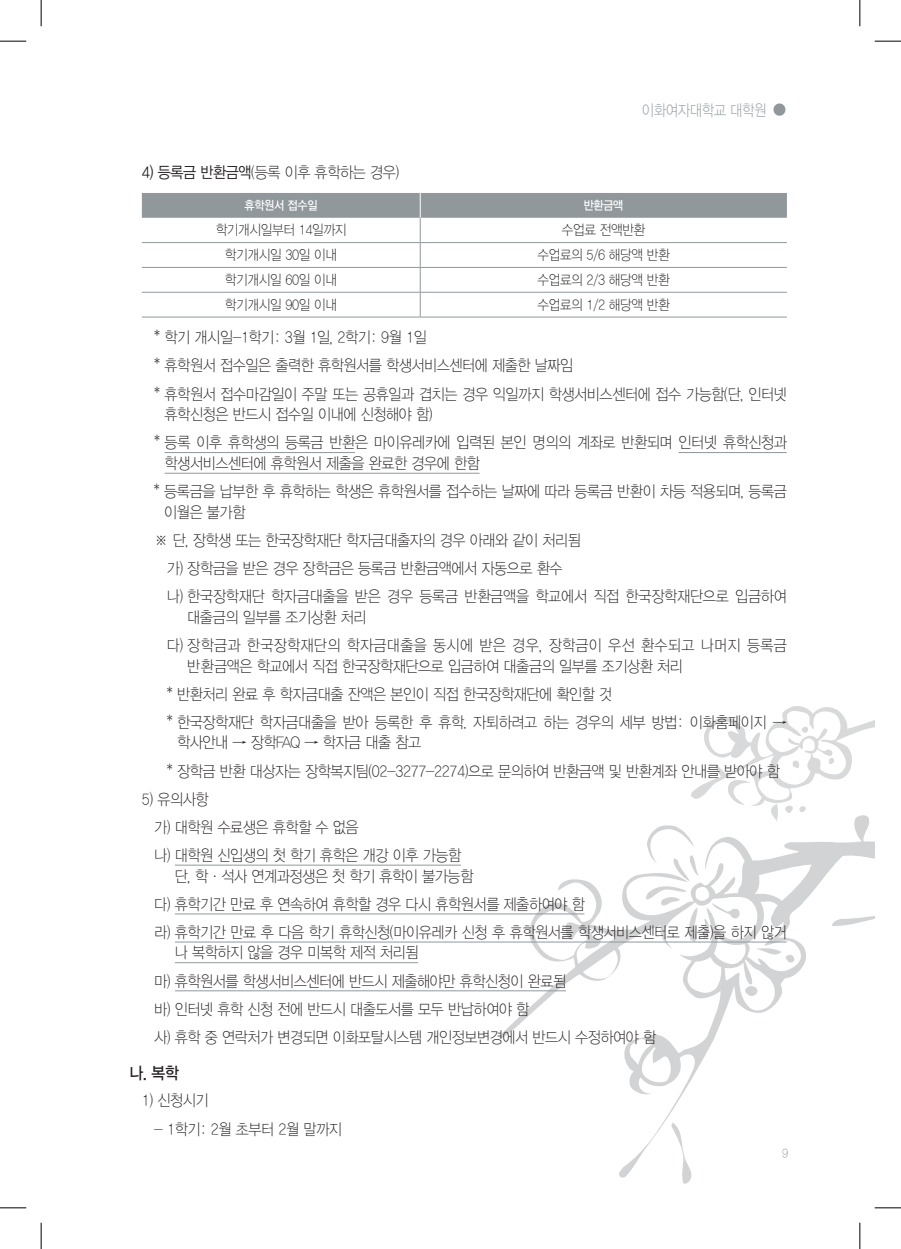
<style>
.page{position:relative;width:901px;height:1249px;background:#fff}
.page>*{position:absolute;margin:0;border:0;box-sizing:border-box;transform-origin:0 0}
.소제목{font:16.62px "YDIYGO330";color:#231f20;scale:.9 1}
.t1{font:15.75px/20.7px "YDIYGO310";letter-spacing:-.025em;color:#231f20;scale:.9 1}
.t2{font:15.75px/20.7px "YDIYGO310";letter-spacing:.025em;color:#231f20;scale:.9 1}
.t3{font:15.75px "YDIYGO310";letter-spacing:-.025em;color:#90989c;scale:.85 1}
.t4{font:14px "YDIYGO310";letter-spacing:-.025em;color:#231f20;scale:.9 1}
.t5{font:12.25px "YDIYGO330";letter-spacing:-.025em;color:#fff;scale:.9 1}
.t6{font:12.25px "YDIYGO310";color:#90989c;scale:.9 1}
.s1{font-family:"YDIYGO320"}
</style>
<div class="page">
<div style="left:773px;top:103px;width:12px;height:13px;background:#90989c;border-radius:6px"></div>
<svg style="left:499px;top:874px;width:307px;height:303px"></svg>
<svg style="left:756px;top:947px;width:38px;height:15px"></svg>
<svg style="left:745px;top:985px;width:12px;height:10px"></svg>
<svg style="left:671px;top:1122px;width:25px;height:62px"></svg>
<svg style="left:646px;top:706px;width:229px;height:235px"></svg>
<hr style="left:165px;top:452px;width:190px;height:1px;background:#90989c">
<hr style="left:678px;top:452px;width:109px;height:1px;background:#90989c">
<hr style="left:165px;top:473px;width:314px;height:1px;background:#90989c">
<hr style="left:175px;top:864px;width:286px;height:1px;background:#90989c">
<hr style="left:175px;top:913px;width:409px;height:1px;background:#90989c">
<hr style="left:175px;top:941px;width:611px;height:1px;background:#90989c">
<hr style="left:175px;top:962px;width:243px;height:1px;background:#90989c">
<hr style="left:175px;top:990px;width:391px;height:1px;background:#90989c">
<hr style="left:142px;top:317px;width:278px;height:1px;background:#90989c">
<svg style="left:142px;top:193px;width:645px;height:124px"></svg>
<hr style="left:420px;top:292px;width:367px;height:1px;background:#90989c">
<hr style="left:420px;top:317px;width:367px;height:1px;background:#90989c">
<svg style="left:0;top:41px;width:26px;height:1px"></svg>
<svg style="left:875px;top:41px;width:26px;height:1px"></svg>
<svg style="left:0;top:1207px;width:26px;height:1px"></svg>
<svg style="left:875px;top:1207px;width:26px;height:1px"></svg>
<svg style="left:41px;top:0;width:1px;height:26px"></svg>
<svg style="left:41px;top:1222px;width:1px;height:26px"></svg>
<svg style="left:859px;top:0;width:1px;height:26px"></svg>
<svg style="left:859px;top:1222px;width:1px;height:26px"></svg>
<p class="t3" style="left:642px;top:102px;width:148px">이화여자대학교 대학원</p>
<p class="t1" style="left:142px;top:162px;width:287px"><span class="s1">4) 등록금 반환금액</span>(등록 이후 휴학하는 경우)</p>
<p class="t5" style="left:245px;top:198px;width:83px">휴학원서 접수일</p>
<p class="t5" style="left:584px;top:198px;width:46px">반환금액</p>
<p class="t4" style="left:216px;top:222px;width:147px">학기개시일부터 14일까지</p>
<p class="t4" style="left:562px;top:222px;width:94px">수업료 전액반환</p>
<p class="t4" style="left:225px;top:247px;width:126px">학기개시일 30일 이내</p>
<p class="t4" style="left:537px;top:247px;width:148px">수업료의 5/6 해당액 반환</p>
<p class="t4" style="left:225px;top:272px;width:126px">학기개시일 60일 이내</p>
<p class="t4" style="left:537px;top:272px;width:148px">수업료의 2/3 해당액 반환</p>
<p class="t4" style="left:225px;top:297px;width:126px">학기개시일 90일 이내</p>
<p class="t4" style="left:537px;top:297px;width:148px">수업료의 1/2 해당액 반환</p>
<p class="t1" style="left:154px;top:327px;width:304px">* 학기 개시일-1학기: 3월 1일, 2학기: 9월 1일</p>
<p class="t1" style="left:154px;top:355px;width:467px">* 휴학원서 접수일은 출력한 휴학원서를 학생서비스센터에 제출한 날짜임</p>
<p class="t1" style="left:165px;top:383px;width:693px;text-indent:-10px">* 휴학원서 접수마감일이 주말 또는 공휴일과 겹치는 경우 익일까지 학생서비스센터에 접수 가능함(단, 인터넷 휴학신청은 반드시 접수일 이내에 신청해야 함)</p>
<p class="t1" style="left:165px;top:432px;width:693px;text-indent:-10px">* 등록 이후 휴학생의 등록금 반환은 마이유레카에 입력된 본인 명의의 계좌로 반환되며 인터넷 휴학신청과 학생서비스센터에 휴학원서 제출을 완료한 경우에 한함</p>
<p class="t1" style="left:164px;top:481px;width:693px;text-indent:-10px">* 등록금을 납부한 후 휴학하는 학생은 휴학원서를 접수하는 날짜에 따라 등록금 반환이 차등 적용되며, 등록금 이월은 불가함</p>
<p class="t1" style="left:154px;top:530px;width:475px">※ 단, 장학생 또는 한국장학재단 학자금대출자의 경우 아래와 같이 처리됨</p>
<p class="t1" style="left:167px;top:558px;width:441px">가) 장학금을 받은 경우 장학금은 등록금 반환금액에서 자동으로 환수</p>
<p class="t1" style="left:187px;top:586px;width:668px;text-indent:-21px">나) 한국장학재단 학자금대출을 받은 경우 등록금 반환금액을 학교에서 직접 한국장학재단으로 입금하여 대출금의 일부를 조기상환 처리</p>
<p class="t2" style="left:187px;top:635px;width:668px;text-indent:-21px">다) 장학금과 한국장학재단의 학자금대출을 동시에 받은 경우, 장학금이 우선 환수되고 나머지 등록금 반환금액은 학교에서 직접 한국장학재단으로 입금하여 대출금의 일부를 조기상환 처리</p>
<p class="t1" style="left:167px;top:683px;width:496px">* 반환처리 완료 후 학자금대출 잔액은 본인이 직접 한국장학재단에 확인할 것</p>
<p class="t1" style="left:177px;top:711px;width:679px;text-indent:-10px">* 한국장학재단 학자금대출을 받아 등록한 후 휴학. 자퇴하려고 하는 경우의 세부 방법: 이화홈페이지 → 학사안내 → 장학FAQ → 학자금 대출 참고</p>
<p class="t1" style="left:167px;top:760px;width:683px">* 장학금 반환 대상자는 장학복지팀(02-3277-2274)으로 문의하여 반환금액 및 반환계좌 안내를 받아야 함</p>
<p class="t1" style="left:142px;top:788px;width:76px">5) 유의사항</p>
<p class="t1" style="left:154px;top:816px;width:229px">가) 대학원 수료생은 휴학할 수 없음</p>
<p class="t1" style="left:175px;top:844px;width:333px;text-indent:-21px">나) 대학원 신입생의 첫 학기 휴학은 개강 이후 가능함 단, 학·석사 연계과정생은 첫 학기 휴학이 불가능함</p>
<p class="t1" style="left:154px;top:893px;width:480px">다) 휴학기간 만료 후 연속하여 휴학할 경우 다시 휴학원서를 제출하여야 함</p>
<p class="t1" style="left:175px;top:921px;width:681px;text-indent:-21px">라) 휴학기간 만료 후 다음 학기 휴학신청(마이유레카 신청 후 휴학원서를 학생서비스센터로 제출)을 하지 않거 나 복학하지 않을 경우 미복학 제적 처리됨</p>
<p class="t1" style="left:154px;top:970px;width:459px">마) 휴학원서를 학생서비스센터에 반드시 제출해야만 휴학신청이 완료됨</p>
<p class="t1" style="left:154px;top:998px;width:418px">바) 인터넷 휴학 신청 전에 반드시 대출도서를 모두 반납하여야 함</p>
<p class="t1" style="left:154px;top:1026px;width:559px">사) 휴학 중 연락처가 변경되면 이화포탈시스템 개인정보변경에서 반드시 수정하여야 함</p>
<p class="소제목" style="left:129px;top:1063px;width:56px">나. 복학</p>
<p class="t1" style="left:142px;top:1090px;width:76px">1) 신청시기</p>
<p class="t1" style="left:154px;top:1118px;width:210px">- 1학기: 2월 초부터 2월 말까지</p>
<p class="t6" style="left:782px;top:1146px;width:8px">9</p>
</div>
